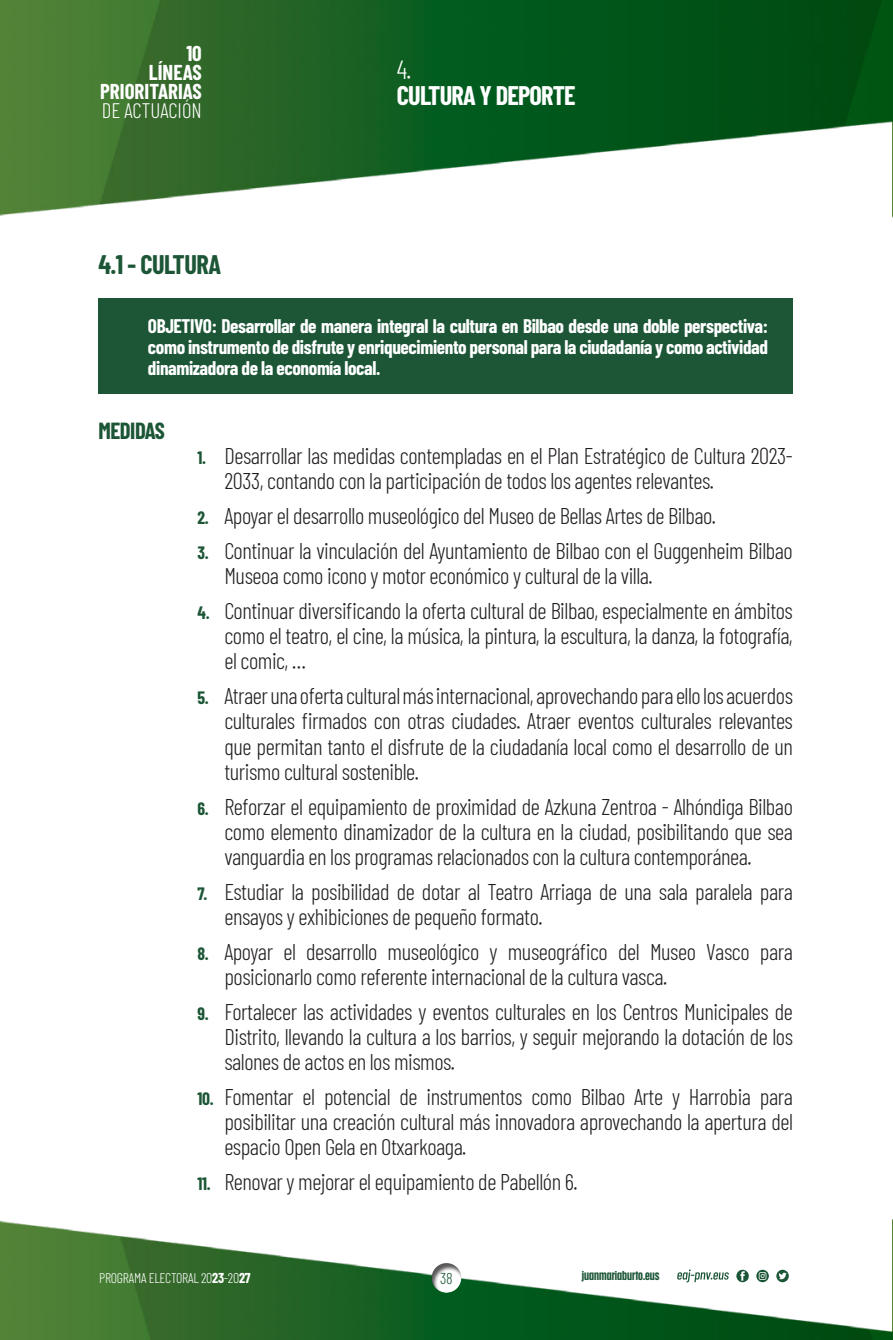
<style>
.page{position:relative;width:893px;height:1340px;background:#fff}
.page>*{position:absolute;margin:0;border:0;box-sizing:border-box;transform-origin:0 0}
.t1{font:700 26.25px "Barlow Condensed";letter-spacing:-.03em;color:#fff}
.Estilo_de_titulo_2_1{font:700 26.25px "Barlow Condensed";letter-spacing:-.02em;color:#1c5636}
.t2{font:300 26.25px "Barlow Condensed";color:#fff}
.comun_-_CON_NUMERO{font:300 22.75px/25px "Barlow Condensed";letter-spacing:-.02em;color:#231f20;text-align:justify}
.TIT2{font:700 22.75px "Barlow Condensed";letter-spacing:-.02em;color:#1c5636}
.t3{font:700 21px/19.2px "Barlow Condensed";color:#fff;text-align:right}
.t4{font:300 21px "Barlow Condensed";color:#fff}
.OBJETIVOS{font:700 19.25px/21.2px "Barlow Condensed";letter-spacing:-.02em;color:#fff;text-align:justify}
.t5{font:300 15.75px "Barlow Condensed";color:#1c5636}
.t6{font:300 14px "Barlow Condensed";letter-spacing:-.02em;color:#fff}
.t7{font:700 12.25px "Anguita Sans";color:#1c5636}
.s1{font-weight:700;font-size:17.5px;color:#1c5636}
.s2{font-weight:700}
</style>
<div class="page">
<img style="left:0;top:0;width:893px;height:1339px">
<div style="left:431px;top:1260px;width:33px;height:33px;background:#231f20;opacity:.75"></div>
<svg style="left:736px;top:1269px;width:13px;height:13px"></svg>
<svg style="left:756px;top:1269px;width:13px;height:13px"></svg>
<svg style="left:776px;top:1269px;width:13px;height:13px"></svg>
<svg style="left:677px;top:1269px;width:52px;height:13px"></svg>
<div style="left:98px;top:299px;width:695px;height:95px;background:#1c5636"></div>
<p class="t3" style="left:100px;top:42px;width:103px">10<br>LÍNEAS<br>PRIORITARIAS</p>
<p class="t4" style="left:102px;top:96px;width:101px">DE ACTUACIÓN</p>
<p class="Estilo_de_titulo_2_1" style="left:98px;top:246px;width:124px">4.1 - CULTURA</p>
<p class="t2" style="left:397px;top:51px;width:16px">4.</p>
<p class="t1" style="left:397px;top:77px;width:180px">CULTURA Y DEPORTE</p>
<p class="OBJETIVOS" style="left:148px;top:314px;width:622px">OBJETIVO: Desarrollar de manera integral la cultura en Bilbao desde una doble perspectiva: como instrumento de disfrute y enriquecimiento personal para la ciudadanía y como actividad dinamizadora de la economía local.</p>
<p class="TIT2" style="left:98px;top:415px;width:68px">MEDIDAS</p>
<p class="comun_-_CON_NUMERO" style="left:224px;top:442px;width:570px;text-indent:-27px"><span class="s1">1.</span> Desarrollar las medidas contempladas en el Plan Estratégico de Cultura 2023-<br>2033, contando con la participación de todos los agentes relevantes.</p>
<p class="comun_-_CON_NUMERO" style="left:198px;top:502px;width:520px"><span class="s1">2.</span> Apoyar el desarrollo museológico del Museo de Bellas Artes de Bilbao.</p>
<p class="comun_-_CON_NUMERO" style="left:224px;top:537px;width:570px;text-indent:-27px"><span class="s1">3.</span> Continuar la vinculación del Ayuntamiento de Bilbao con el Guggenheim Bilbao<br>Museoa como icono y motor económico y cultural de la villa.</p>
<p class="comun_-_CON_NUMERO" style="left:224px;top:597px;width:570px;text-indent:-27px"><span class="s1">4.</span> Continuar diversificando la oferta cultural de Bilbao, especialmente en ámbitos como el teatro, el cine, la música, la pintura, la escultura, la danza, la fotografía, el comic, …</p>
<p class="comun_-_CON_NUMERO" style="left:224px;top:682px;width:570px;text-indent:-27px"><span class="s1">5.</span> Atraer una oferta cultural más internacional, aprovechando para ello los acuerdos culturales firmados con otras ciudades. Atraer eventos culturales relevantes que permitan tanto el disfrute de la ciudadanía local como el desarrollo de un turismo cultural sostenible.</p>
<p class="comun_-_CON_NUMERO" style="left:224px;top:792px;width:570px;text-indent:-27px"><span class="s1">6.</span> Reforzar el equipamiento de proximidad de Azkuna Zentroa - Alhóndiga Bilbao como elemento dinamizador de la cultura en la ciudad, posibilitando que sea vanguardia en los programas relacionados con la cultura contemporánea.</p>
<p class="comun_-_CON_NUMERO" style="left:224px;top:877px;width:570px;text-indent:-27px"><span class="s1">7.</span> Estudiar la posibilidad de dotar al Teatro Arriaga de una sala paralela para ensayos y exhibiciones de pequeño formato.</p>
<p class="comun_-_CON_NUMERO" style="left:224px;top:937px;width:570px;text-indent:-27px"><span class="s1">8.</span> Apoyar el desarrollo museológico y museográfico del Museo Vasco para posicionarlo como referente internacional de la cultura vasca.</p>
<p class="comun_-_CON_NUMERO" style="left:224px;top:997px;width:570px;text-indent:-27px"><span class="s1">9.</span> Fortalecer las actividades y eventos culturales en los Centros Municipales de Distrito, llevando la cultura a los barrios, y seguir mejorando la dotación de los salones de actos en los mismos.</p>
<p class="comun_-_CON_NUMERO" style="left:224px;top:1082px;width:570px;text-indent:-27px"><span class="s1">10.</span> Fomentar el potencial de instrumentos como Bilbao Arte y Harrobia para posibilitar una creación cultural más innovadora aprovechando la apertura del espacio Open Gela en Otxarkoaga.</p>
<p class="comun_-_CON_NUMERO" style="left:198px;top:1167px;width:382px"><span class="s1">11.</span> Renovar y mejorar el equipamiento de Pabellón 6.</p>
<p class="t6" style="left:99px;top:1267px;width:153px">PROGRAMA ELECTORAL 20<span class="s2">23</span>-20<span class="s2">27</span></p>
<p class="t5" style="left:440px;top:1267px;width:14px">38</p>
<p class="t7" style="left:582px;top:1268px;width:79px">juanmariaburto.eus</p>
</div>
